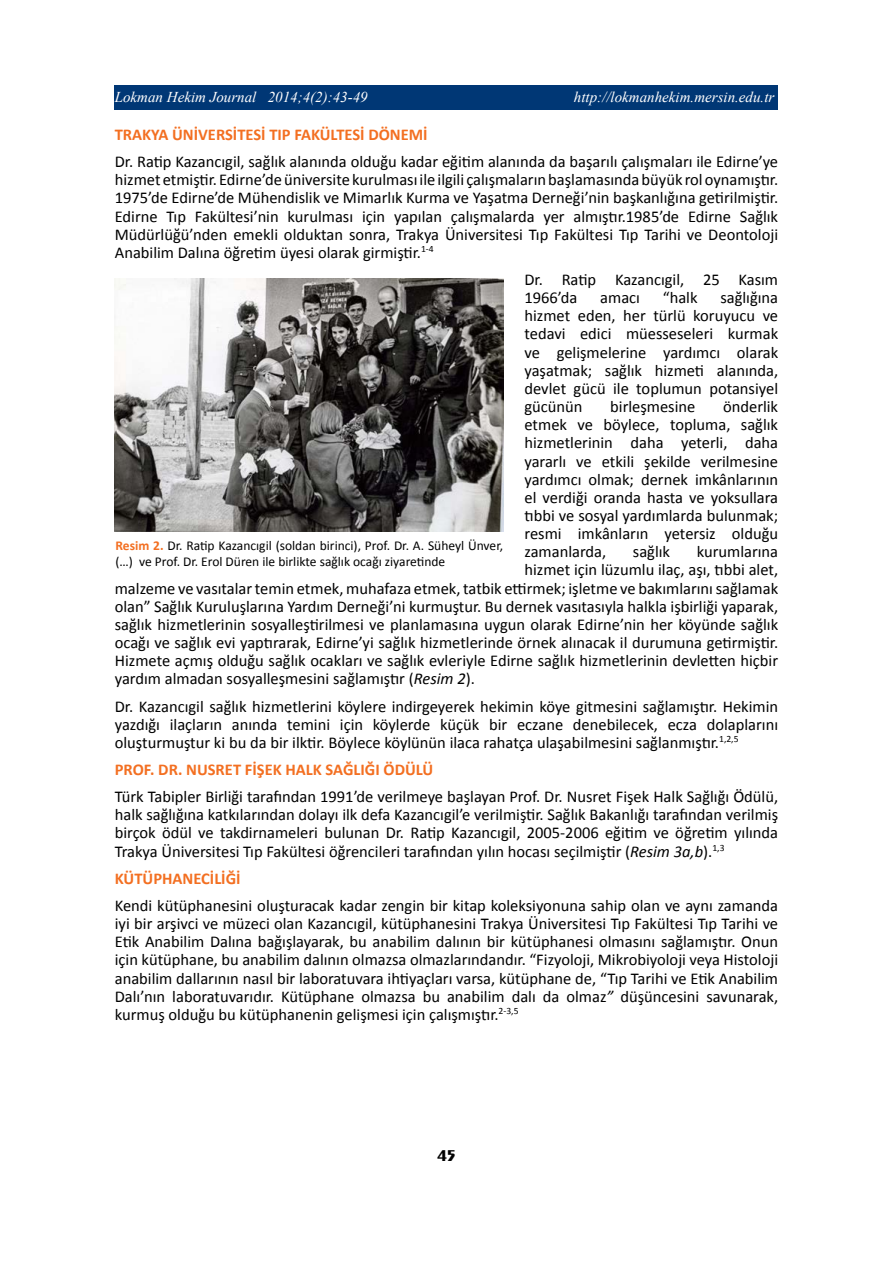
<style>
.page{position:relative;width:893px;height:1263px;background:#fff}
.page>*{position:absolute;margin:0;border:0;box-sizing:border-box;transform-origin:0 0}
.t1{font:16.5px/18.1px "Calibri";color:#000;text-align:justify}
.t2{font:700 16.5px "Calibri";color:#f36f21}
.t3{font:700 16.5px "Exotic 350 BT";color:#000}
.t4{font:italic 15px "Times New Roman";color:#fff}
.t5{font:13.5px/16.2px "Calibri";color:#000}
.s1{font-weight:700;color:#f36f21}
.s2{font-style:italic}
</style>
<div class="page">
<div style="left:115px;top:85px;width:663px;height:24px;background:#003775"></div>
<img style="left:114px;top:279px;width:389px;height:252px">
<p class="t4" style="left:115px;top:86px;width:254px">Lokman Hekim Journal 2014;4(2):43-49</p>
<p class="t4" style="left:574px;top:86px;width:202px">http://lokmanhekim.mersin.edu.tr</p>
<p class="t2" style="left:115px;top:124px;width:314px">TRAKYA ÜNİVERSİTESİ TIP FAKÜLTESİ DÖNEMİ</p>
<p class="t1" style="left:115px;top:153px;width:665px">Dr. Ratip Kazancıgil, sağlık alanında olduğu kadar eğitim alanında da başarılı çalışmaları ile Edirne’ye hizmet etmiştir. Edirne’de üniversite kurulması ile ilgili çalışmaların başlamasında büyük rol oynamıştır.<br>1975’de Edirne’de Mühendislik ve Mimarlık Kurma ve Yaşatma Derneği’nin başkanlığına getirilmiştir.<br>Edirne Tıp Fakültesi’nin kurulması için yapılan çalışmalarda yer almıştır.1985’de Edirne Sağlık Müdürlüğü’nden emekli olduktan sonra, Trakya Üniversitesi Tıp Fakültesi Tıp Tarihi ve Deontoloji Anabilim Dalına öğretim üyesi olarak girmiştir.<sup>1-4</sup></p>
<p class="t1" style="left:524px;top:270px;width:255px">Dr. Ratip Kazancıgil, 25 Kasım<br>1966’da</p>
<p class="t1" style="left:600px;top:289px;width:41px">amacı</p>
<p class="t1" style="left:663px;top:289px;width:36px">“halk</p>
<p class="t1" style="left:524px;top:289px;width:255px;text-indent:196px">sağlığına hizmet eden, her türlü koruyucu ve tedavi edici müesseseleri kurmak ve gelişmelerine yardımcı olarak yaşatmak; sağlık hizmeti alanında, devlet gücü ile toplumun potansiyel gücünün</p>
<p class="t1" style="left:524px;top:398px;width:255px;text-indent:199px">önderlik etmek ve böylece, topluma, sağlık hizmetlerinin daha yeterli, daha yararlı ve etkili şekilde verilmesine yardımcı olmak; dernek imkânlarının el verdiği oranda hasta ve yoksullara tıbbi ve sosyal yardımlarda bulunmak; resmi imkânların yetersiz olduğu zamanlarda,</p>
<p class="t1" style="left:610px;top:398px;width:87px">birleşmesine</p>
<p class="t5" style="left:116px;top:538px;width:389px"><span class="s1">Resim 2.</span> Dr. Ratip Kazancıgil (soldan birinci), Prof. Dr. A. Süheyl Ünver, (…) ve Prof. Dr. Erol Düren ile birlikte sağlık ocağı ziyaretinde</p>
<p class="t1" style="left:633px;top:543px;width:39px">sağlık</p>
<p class="t1" style="left:697px;top:543px;width:83px">kurumlarına</p>
<p class="t1" style="left:524px;top:561px;width:255px">hizmet için lüzumlu ilaç, aşı, tıbbi alet,</p>
<p class="t1" style="left:115px;top:579px;width:665px">malzeme ve vasıtalar temin etmek, muhafaza etmek, tatbik ettirmek; işletme ve bakımlarını sağlamak</p>
<p class="t1" style="left:115px;top:597px;width:665px">olan” Sağlık Kuruluşlarına Yardım Derneği’ni kurmuştur. Bu dernek vasıtasıyla halkla işbirliği yaparak,</p>
<p class="t1" style="left:115px;top:615px;width:665px">sağlık hizmetlerinin sosyalleştirilmesi ve planlamasına uygun olarak Edirne’nin her köyünde sağlık</p>
<p class="t1" style="left:115px;top:633px;width:665px">ocağı ve sağlık evi yaptırarak, Edirne’yi sağlık hizmetlerinde örnek alınacak il durumuna getirmiştir.</p>
<p class="t1" style="left:115px;top:652px;width:665px">Hizmete açmış olduğu sağlık ocakları ve sağlık evleriyle Edirne sağlık hizmetlerinin devletten hiçbir</p>
<p class="t1" style="left:115px;top:670px;width:362px">yardım almadan sosyalleşmesini sağlamıştır (<span class="s2">Resim 2</span>).</p>
<p class="t1" style="left:115px;top:697px;width:665px">Dr. Kazancıgil sağlık hizmetlerini köylere indirgeyerek hekimin köye gitmesini sağlamıştır. Hekimin yazdığı ilaçların anında temini için köylerde küçük bir eczane denebilecek, ecza dolaplarını oluşturmuştur ki bu da bir ilktir. Böylece köylünün ilaca rahatça ulaşabilmesini sağlanmıştır.<sup>1,2,5</sup></p>
<p class="t2" style="left:115px;top:759px;width:320px">PROF. DR. NUSRET FİŞEK HALK SAĞLIĞI ÖDÜLÜ</p>
<p class="t1" style="left:115px;top:788px;width:665px">Türk Tabipler Birliği tarafından 1991’de verilmeye başlayan Prof. Dr. Nusret Fişek Halk Sağlığı Ödülü, halk sağlığına katkılarından dolayı ilk defa Kazancıgil’e verilmiştir. Sağlık Bakanlığı tarafından verilmiş birçok ödül ve takdirnameleri bulunan Dr. Ratip Kazancıgil, 2005-2006 eğitim ve öğretim yılında Trakya Üniversitesi Tıp Fakültesi öğrencileri tarafından yılın hocası seçilmiştir (<span class="s2">Resim 3a,b</span>).<sup>1,3</sup></p>
<p class="t2" style="left:115px;top:868px;width:127px">KÜTÜPHANECİLİĞİ</p>
<p class="t1" style="left:115px;top:896px;width:665px">Kendi kütüphanesini oluşturacak kadar zengin bir kitap koleksiyonuna sahip olan ve aynı zamanda iyi bir arşivci ve müzeci olan Kazancıgil, kütüphanesini Trakya Üniversitesi Tıp Fakültesi Tıp Tarihi ve Etik Anabilim Dalına bağışlayarak, bu anabilim dalının bir kütüphanesi olmasını sağlamıştır. Onun için kütüphane, bu anabilim dalının olmazsa olmazlarındandır. “Fizyoloji, Mikrobiyoloji veya Histoloji anabilim dallarının nasıl bir laboratuvara ihtiyaçları varsa, kütüphane de, “Tıp Tarihi ve Etik Anabilim Dalı’nın laboratuvarıdır. Kütüphane olmazsa bu anabilim dalı da olmaz<span class="s2">”</span> düşüncesini savunarak, kurmuş olduğu bu kütüphanenin gelişmesi için çalışmıştır.<sup>2-3,5</sup></p>
<p class="t3" style="left:437px;top:1145px;width:20px">45</p>
</div>
